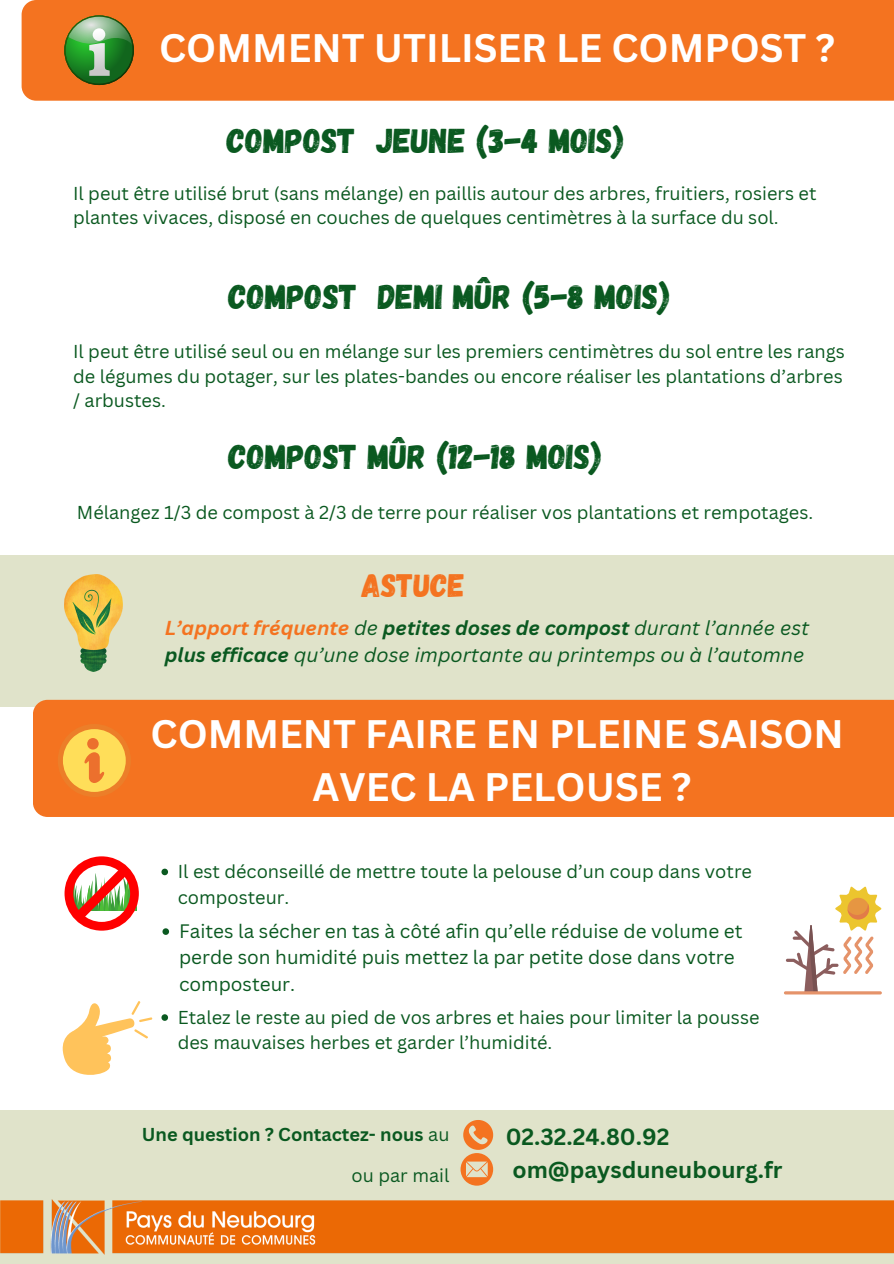
<style>
.page{position:relative;width:894px;height:1264px;background:#fff}
.page>*{position:absolute;margin:0;border:0;box-sizing:border-box;transform-origin:0 0}
.t1{font:700 38.7px/53.2px "Canva Sans";color:#fff;text-align:center}
.t2{font:34.35px "Gagalin";color:#0a5920}
.t3{font:32.4px "Gagalin";color:#f47320}
.t4{font:700 22.8px "Canva Sans";color:#0a5920}
.t5{font:italic 19.65px/27px "Canva Sans";color:#0a5920}
.t6{font:18.9px/26.2px "Canva Sans";color:#0a5920}
.t7{font:18.15px/24.3px "Canva Sans";color:#0a5920}
.t8{font:700 18.15px "Canva Sans";color:#0a5920}
.s1{font-weight:700;color:#f47320}
.s2{font-weight:700}
.s3{font-weight:400}
</style>
<div class="page">
<div style="left:0;top:1109px;width:893px;height:154px;background:#e0e3ca"></div>
<img style="left:1px;top:1199px;width:892px;height:56px">
<svg style="left:64px;top:856px;width:75px;height:74px"></svg>
<svg style="left:460px;top:1120px;width:33px;height:65px"></svg>
<hr style="left:783px;top:991px;width:98px;height:3px;background:#e5936a;border-radius:2px">
<svg style="left:785px;top:886px;width:96px;height:106px"></svg>
<svg style="left:62px;top:1001px;width:90px;height:74px"></svg>
<div style="left:0;top:555px;width:893px;height:151px;background:#e0e3ca"></div>
<div style="left:22px;top:0;width:871px;height:101px;background:#f47320"></div>
<div style="left:33px;top:699px;width:860px;height:118px;background:#f47320"></div>
<img style="left:64px;top:575px;width:59px;height:96px">
<svg style="left:58px;top:724px;width:73px;height:73px;background:#f7a93f"></svg>
<svg style="left:64px;top:15px;width:70px;height:70px;background:#75914b"></svg>
<svg style="left:161px;top:868px;width:7px;height:7px"></svg>
<svg style="left:162px;top:928px;width:7px;height:6px"></svg>
<svg style="left:161px;top:1014px;width:7px;height:6px"></svg>
<p class="t1" style="left:159px;top:20px;width:677px">COMMENT UTILISER LE COMPOST ?</p>
<h2 class="t2" style="left:227px;top:118px;width:398px">COMPOST JEUNE (3-4 MOIS)</h2>
<p class="t7" style="left:73px;top:180px;width:744px">Il peut être utilisé brut (sans mélange) en paillis autour des arbres, fruitiers, rosiers et plantes vivaces, disposé en couches de quelques centimètres à la surface du sol.</p>
<p class="t2" style="left:228px;top:275px;width:442px">COMPOST DEMI MÛR (5-8 MOIS)</p>
<p class="t7" style="left:73px;top:339px;width:773px">Il peut être utilisé seul ou en mélange sur les premiers centimètres du sol entre les rangs de légumes du potager, sur les plates-bandes ou encore réaliser les plantations d’arbres / arbustes.</p>
<p class="t2" style="left:228px;top:434px;width:374px">COMPOST MÛR (12-18 MOIS)</p>
<p class="t7" style="left:77px;top:499px;width:737px">Mélangez 1/3 de compost à 2/3 de terre pour réaliser vos plantations et rempotages.</p>
<p class="t3" style="left:361px;top:564px;width:105px">ASTUCE</p>
<p class="t5" style="left:165px;top:614px;width:645px"><span class="s1">L’apport fréquente</span> de <span class="s2">petites doses de compost</span> durant l’année est <span class="s2">plus efficace</span> qu’une dose importante au printemps ou à l’automne</p>
<p class="t1" style="left:150px;top:706px;width:694px">COMMENT FAIRE EN PLEINE SAISON<br>AVEC LA PELOUSE ?</p>
<p class="t7" style="left:178px;top:858px;width:575px;line-height:25.2px">Il est déconseillé de mettre toute la pelouse d’un coup dans votre composteur.</p>
<p class="t6" style="left:179px;top:917px;width:565px">Faites la sécher en tas à côté afin qu’elle réduise de volume et perde son humidité puis mettez la par petite dose dans votre composteur.</p>
<p class="t7" style="left:178px;top:1004px;width:583px;line-height:25.2px">Etalez le reste au pied de vos arbres et haies pour limiter la pousse des mauvaises herbes et garder l’humidité.</p>
<p class="t8" style="left:142px;top:1121px;width:309px">Une question ? Contactez- nous <span class="s3">au</span></p>
<h3 class="t7" style="left:351px;top:1162px;width:99px">ou par mail</h3>
<p class="t4" style="left:505px;top:1120px;width:165px">02.32.24.80.92</p>
<h1 class="t4" style="left:512px;top:1153px;width:271px">om@paysduneubourg.fr</h1>
</div>
